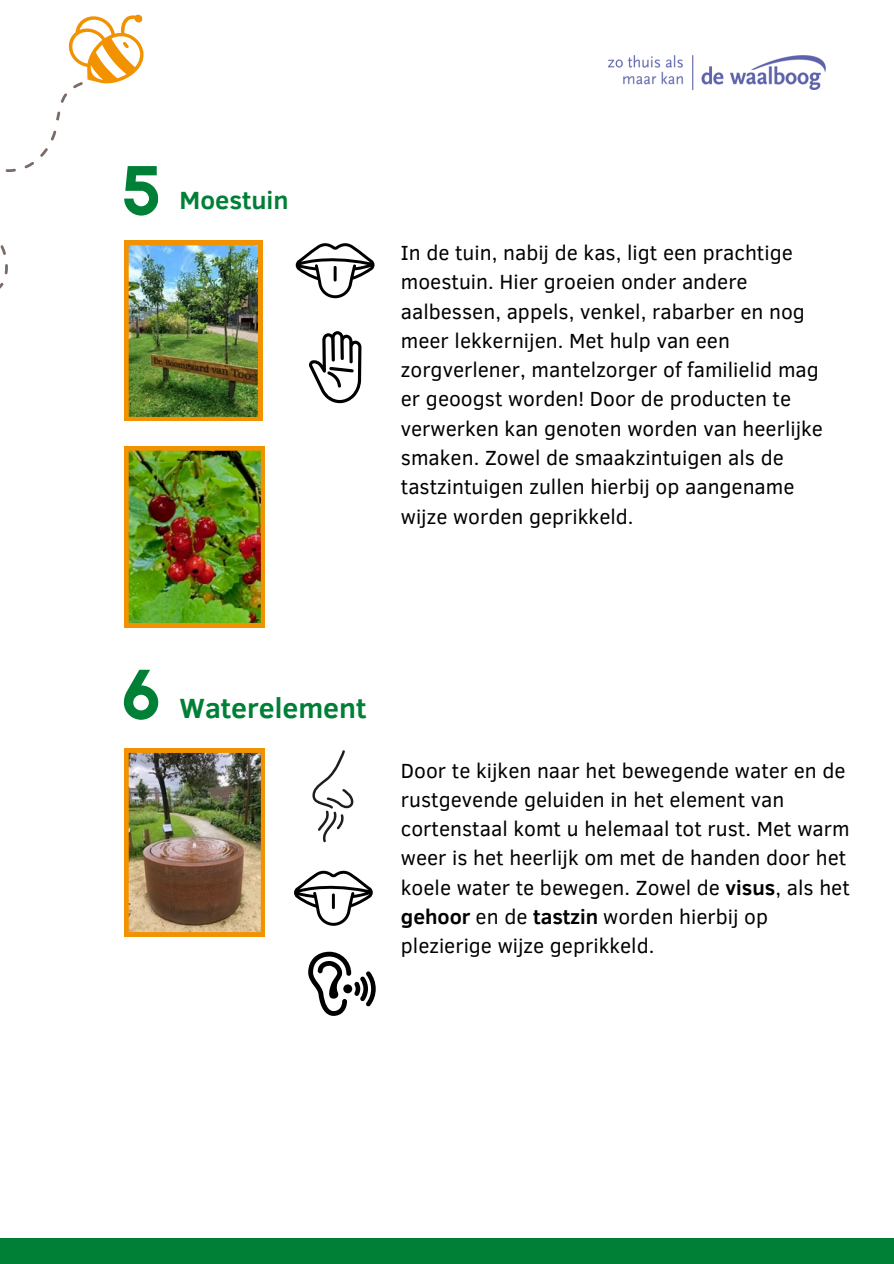
<style>
.page{position:relative;width:894px;height:1264px;background:#fff}
.page>*{position:absolute;margin:0;border:0;box-sizing:border-box;transform-origin:0 0}
.t1{font:700 28.5px "Clear Sans";color:#008037}
.t2{font:700 25.5px "Clear Sans";color:#008037}
.t3{font:21px/29.2px "Clear Sans";color:#000}
.s1{font-weight:700}
</style>
<div class="page">
<div style="left:0;top:1237px;width:893px;height:26px;background:#008037"></div>
<img style="left:608px;top:55px;width:217px;height:35px">
<svg style="left:312px;top:750px;width:41px;height:92px"></svg>
<svg style="left:309px;top:331px;width:52px;height:72px"></svg>
<img style="left:124px;top:446px;width:141px;height:181px">
<svg style="left:295px;top:243px;width:79px;height:55px"></svg>
<hr style="left:333px;top:266px;width:3px;height:15px;background:#000">
<img style="left:124px;top:748px;width:141px;height:188px">
<img style="left:0;top:14px;width:262px;height:407px">
<svg style="left:124px;top:669px;width:34px;height:50px"></svg>
<svg style="left:294px;top:870px;width:78px;height:55px"></svg>
<hr style="left:332px;top:893px;width:3px;height:16px;background:#000">
<svg style="left:308px;top:951px;width:67px;height:64px"></svg>
<div style="left:343px;top:984px;width:9px;height:9px;background:#000;border-radius:50%"></div>
<p class="t2" style="left:179px;top:182px;width:110px">Moestuin</p>
<p class="t3" style="left:401px;top:237px;width:423px">In de tuin, nabij de kas, ligt een prachtige moestuin. Hier groeien onder andere aalbessen, appels, venkel, rabarber en nog meer lekkernijen. Met hulp van een zorgverlener, mantelzorger of familielid mag er geoogst worden! Door de producten te verwerken kan genoten worden van heerlijke smaken. Zowel de smaakzintuigen als de tastzintuigen zullen hierbij op aangename wijze worden geprikkeld.</p>
<p class="t1" style="left:179px;top:686px;width:188px">Waterelement</p>
<p class="t3" style="left:401px;top:754px;width:450px">Door te kijken naar het bewegende water en de rustgevende geluiden in het element van cortenstaal komt u helemaal tot rust. Met warm weer is het heerlijk om met de handen door het koele water te bewegen. Zowel de <span class="s1">visus</span>, als het <span class="s1">gehoor</span> en de <span class="s1">tastzin</span> worden hierbij op plezierige wijze geprikkeld.</p>
</div>
